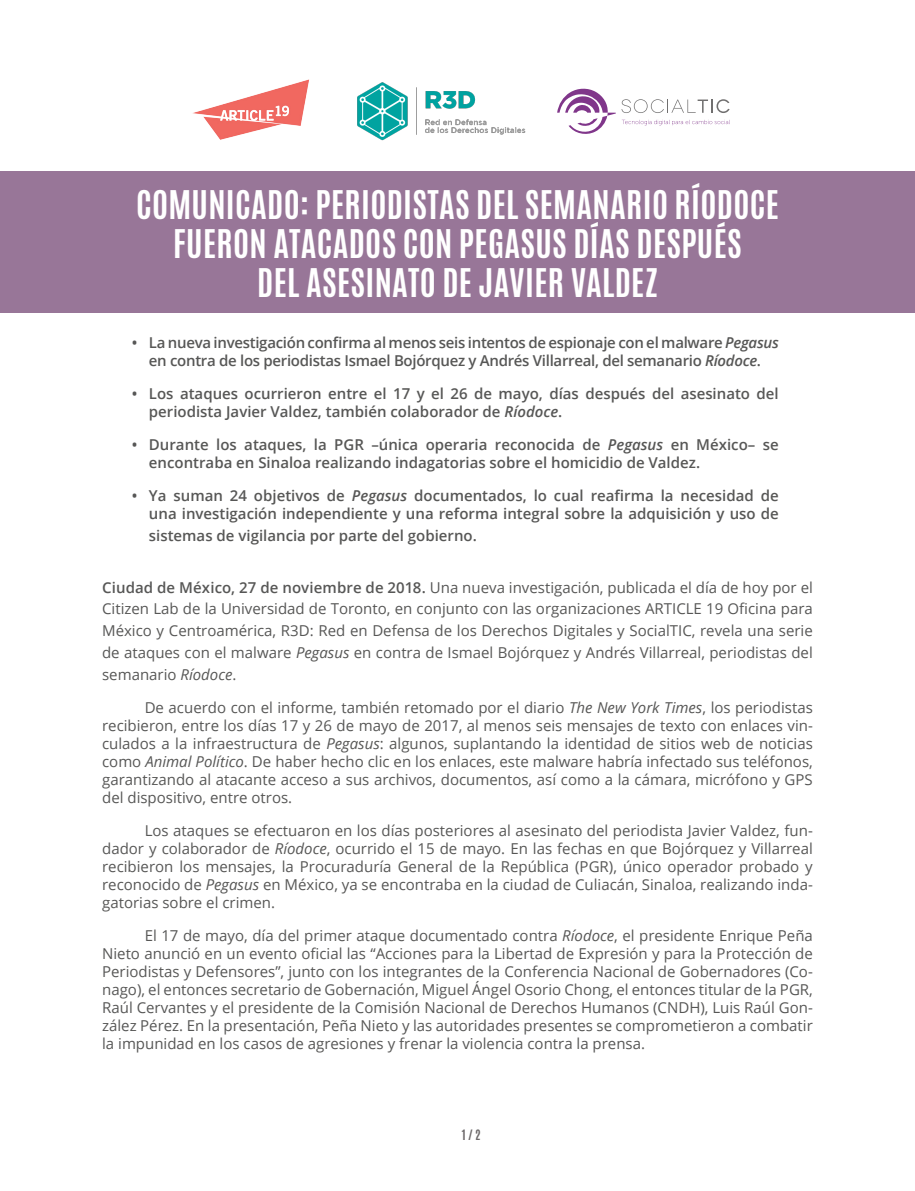
<style>
.page{position:relative;width:915px;height:1191px;background:#fff}
.page>*{position:absolute;margin:0;border:0;box-sizing:border-box;transform-origin:0 0}
.t1{font:700 33px/39px "Antonio";letter-spacing:.01em;color:#fff;text-align:center}
.t2{font:15px/18px "Open Sans";color:#575756;text-align:justify}
.t3{font:600 15px/18px "Open Sans";color:#575756}
.t4{font:600 15px/18px "Open Sans";letter-spacing:-.02em;color:#575756;text-align:center}
.t5{font:700 12px "Antonio";color:#6b6869}
.s1{font-style:italic}
.s2{font-weight:600}
</style>
<div class="page">
<div style="left:0;top:171px;width:914px;height:142px;background:#987698"></div>
<svg style="left:557px;top:88px;width:173px;height:46px"></svg>
<img style="left:192px;top:79px;width:117px;height:61px">
<img style="left:357px;top:82px;width:169px;height:59px">
<h1 class="t1" style="left:136px;top:186px;width:644px">COMUNICADO: PERIODISTAS DEL SEMANARIO RÍODOCE<br>FUERON ATACADOS CON PEGASUS DÍAS DESPUÉS<br>DEL ASESINATO DE JAVIER VALDEZ</h1>
<p class="t4" style="left:132px;top:333px;width:648px">• La nueva investigación confirma al menos seis intentos de espionaje con el malware <span class="s1">Pegasus </span>en contra de los periodistas Ismael Bojórquez y Andrés Villarreal, del semanario <span class="s1">Ríodoce</span>.</p>
<p class="t3" style="left:149px;top:384px;width:631px;text-indent:-17px">• Los ataques ocurrieron entre el 17 y el 26 de mayo, días después del asesinato del periodista Javier Valdez, también colaborador de <span class="s1">Ríodoce</span>.</p>
<p class="t3" style="left:149px;top:435px;width:631px;text-indent:-17px">• Durante los ataques, la PGR –única operaria reconocida de <span class="s1">Pegasus</span> en México– se encontraba en Sinaloa realizando indagatorias sobre el homicidio de Valdez.</p>
<p class="t3" style="left:132px;top:486px;width:648px;text-align:right">• Ya suman 24 objetivos de <span class="s1">Pegasus</span> documentados, lo cual reafirma la necesidad de una investigación independiente y una reforma integral sobre la adquisición y uso de</p>
<p class="t3" style="left:149px;top:526px;width:329px">sistemas de vigilancia por parte del gobierno.</p>
<p class="t2" style="left:102px;top:576px;width:712px;line-height:21.8px"><span class="s2">Ciudad de México, 27 de noviembre de 2018.</span> Una nueva investigación, publicada el día de hoy por el Citizen Lab de la Universidad de Toronto, en conjunto con las organizaciones ARTICLE 19 Oficina para México y Centroamérica, R3D: Red en Defensa de los Derechos Digitales y SocialTIC, revela una serie de ataques con el malware <span class="s1">Pegasus</span> en contra de Ismael Bojórquez y Andrés Villarreal, periodistas del semanario <span class="s1">Ríodoce</span>.</p>
<p class="t2" style="left:102px;top:698px;width:712px;text-indent:43px">De acuerdo con el informe, también retomado por el diario <span class="s1">The New York Times</span>, los periodistas recibieron, entre los días 17 y 26 de mayo de 2017, al menos seis mensajes de texto con enlaces vin&shy;culados a la infraestructura de <span class="s1">Pegasus</span>: algunos, suplantando la identidad de sitios web de noticias como <span class="s1">Animal Político</span>. De haber hecho clic en los enlaces, este malware habría infectado sus teléfonos, garantizando al atacante acceso a sus archivos, documentos, así como a la cámara, micrófono y GPS del dispositivo, entre otros.</p>
<p class="t2" style="left:102px;top:821px;width:712px;text-indent:43px">Los ataques se efectuaron en los días posteriores al asesinato del periodista Javier Valdez, fun&shy;dador y colaborador de <span class="s1">Ríodoce</span>, ocurrido el 15 de mayo. En las fechas en que Bojórquez y Villarreal recibieron los mensajes, la Procuraduría General de la República (PGR), único operador probado y reconocido de <span class="s1">Pegasus</span> en México, ya se encontraba en la ciudad de Culiacán, Sinaloa, realizando inda&shy;gatorias sobre el crimen.</p>
<p class="t2" style="left:102px;top:926px;width:712px;text-indent:43px">El 17 de mayo, día del primer ataque documentado contra <span class="s1">Ríodoce</span>, el presidente Enrique Peña Nieto anunció en un evento oficial las “Acciones para la Libertad de Expresión y para la Protección de Periodistas y Defensores”, junto con los integrantes de la Conferencia Nacional de Gobernadores (Co&shy;nago), el entonces secretario de Gobernación, Miguel Ángel Osorio Chong, el entonces titular de la PGR, Raúl Cervantes y el presidente de la Comisión Nacional de Derechos Humanos (CNDH), Luis Raúl Gon&shy;zález Pérez. En la presentación, Peña Nieto y las autoridades presentes se comprometieron a combatir la impunidad en los casos de agresiones y frenar la violencia contra la prensa.</p>
<p class="t5" style="left:461px;top:1125px;width:20px">1 / 2</p>
</div>
